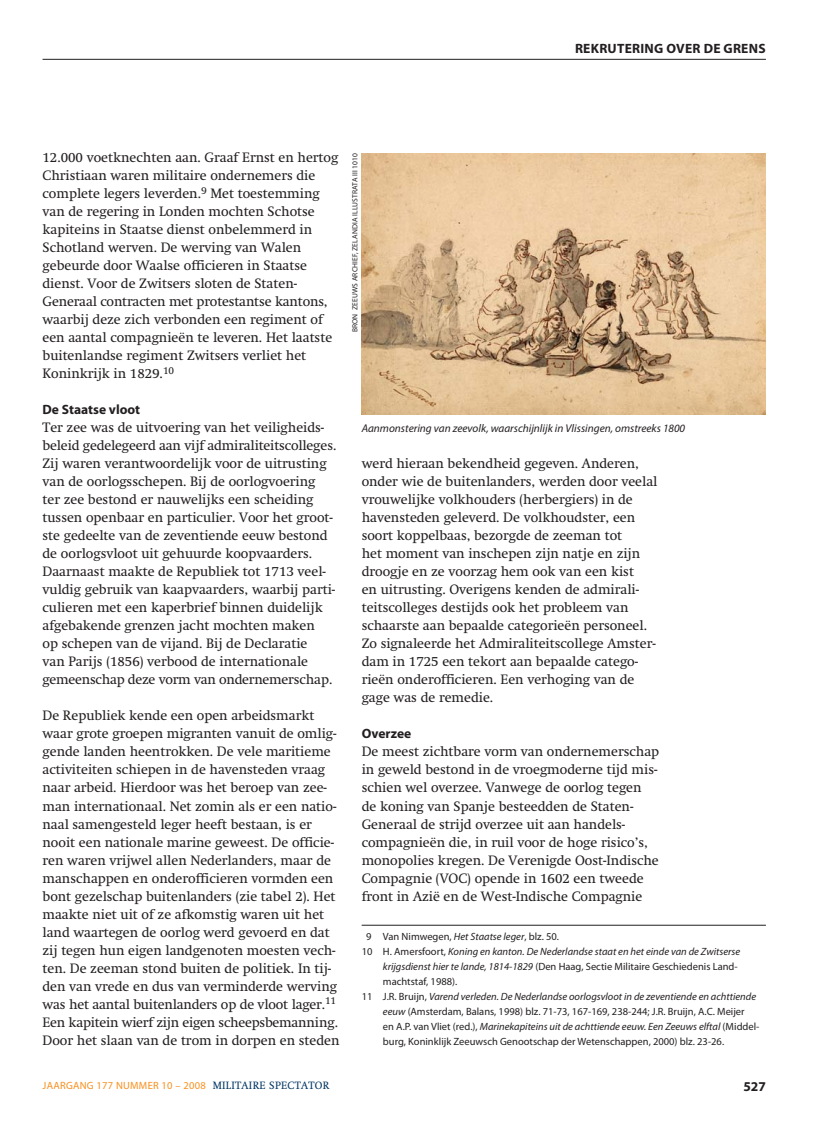
<style>
.page{position:relative;width:817px;height:1136px;background:#fff}
.page>*{position:absolute;margin:0;border:0;box-sizing:border-box;transform-origin:0 0}
.t1{font:13.5px/18px "Swift";color:#231f20}
.t2{font:700 13.5px "Myriad Pro";letter-spacing:.01em;color:#231f20}
.t3{font:italic 11.25px "Myriad Pro";color:#231f20}
.t4{font:10.5px "Myriad Pro";color:#231f20}
.t5{font:italic 10.5px "Myriad Pro";color:#231f20}
.t6{font:10.5px "Myriad Pro";letter-spacing:.025em;color:#f7901e}
.t7{font:7.5px "Myriad Pro";letter-spacing:.02em;color:#231f20}
.s1{font-style:italic}
.s2{font-style:normal}
.s3{font-family:"Swift";color:#003562}
</style>
<div class="page">
<hr style="left:43px;top:59px;width:722px;height:1px;background:#231f20">
<hr style="left:361px;top:924px;width:404px;height:1px;background:#231f20">
<img style="left:361px;top:153px;width:404px;height:261px">
<p class="t2" style="left:575px;top:43px;width:192px">REKRUTERING OVER DE GRENS</p>
<p class="t1" style="left:43px;top:150px;width:297px">12.000 voetknechten aan. Graaf Ernst en hertog Christiaan waren militaire ondernemers die complete legers leverden.<sup>9</sup> Met toestemming van de regering in Londen mochten Schotse kapiteins in Staatse dienst onbelemmerd in Schotland werven. De werving van Walen gebeurde door Waalse officieren in Staatse dienst. Voor de Zwitsers sloten de Staten-Generaal contracten met protestantse kantons, waarbij deze zich verbonden een regiment of een aantal compagnieën te leveren. Het laatste buitenlandse regiment Zwitsers verliet het Koninkrijk in 1829.<sup>10</sup></p>
<p class="t2" style="left:43px;top:404px;width:99px">De Staatse vloot</p>
<p class="t1" style="left:43px;top:420px;width:295px">Ter zee was de uitvoering van het veiligheids&shy;beleid gedelegeerd aan vijf admiraliteits colleges.<br>Zij waren verantwoordelijk voor de uitrusting van de oorlogs schepen. Bij de oorlogvoering<br>ter zee bestond er nauwelijks een scheiding tussen open baar en particulier. Voor het groot&shy;ste gedeelte van de zeventiende eeuw bestond de oorlogs vloot uit gehuurde koopvaarders.<br>Daarnaast maakte de Republiek tot 1713 veel&shy;vuldig gebruik van kaap vaarders, waarbij parti&shy;culieren met een kaper brief binnen duidelijk afgeba kende grenzen jacht mochten maken<br>op schepen van de vijand. Bij de Declaratie<br>van Parijs (1856) verbood de internationale gemeenschap deze vorm van onder nemerschap.</p>
<p class="t1" style="left:43px;top:708px;width:298px">De Republiek kende een open arbeidsmarkt waar grote groepen migranten vanuit de omlig&shy;gende landen heentrokken. De vele maritieme activiteiten schiepen in de havensteden vraag naar arbeid. Hierdoor was het beroep van zee&shy;man internationaal. Net zomin als er een natio&shy;naal samengesteld leger heeft bestaan, is er nooit een nationale marine geweest. De officie&shy;ren waren vrijwel allen Nederlanders, maar de manschappen en onderofficieren vormden een bont gezelschap buitenlanders (zie tabel 2). Het maakte niet uit of ze afkomstig waren uit het land waartegen de oorlog werd gevoerd en dat zij tegen hun eigen landgenoten moesten vech&shy;ten. De zeeman stond buiten de politiek. In tij&shy;den van vrede en dus van verminderde werving was het aantal buitenlanders op de vloot lager.<sup>11<br></sup>Een kapitein wierf zijn eigen scheepsbemanning.<br>Door het slaan van de trom in dorpen en steden</p>
<p class="t7" style="left:352px;top:332px;width:181px;rotate:-90deg">BRON ZEEUWS ARCHIEF, ZELANDIA ILLUSTRATA III 1010</p>
<p class="t3" style="left:361px;top:424px;width:325px">Aanmonstering van zeevolk, waarschijnlijk in Vlissingen, omstreeks 1800</p>
<p class="t1" style="left:361px;top:456px;width:297px">werd hieraan bekendheid gegeven. Anderen, onder wie de buitenlanders, werden door veelal vrouwelijke volkhouders (herbergiers) in de havensteden geleverd. De volkhoudster, een soort koppelbaas, bezorgde de zeeman tot<br>het moment van inschepen zijn natje en zijn droogje en ze voorzag hem ook van een kist<br>en uitrusting. Overigens kenden de admirali&shy;teitscolleges destijds ook het probleem van schaarste aan bepaalde categorieën personeel.<br>Zo signaleerde het Admiraliteitscollege Amster&shy;dam in 1725 een tekort aan bepaalde catego&shy;rieën onderofficieren. Een verhoging van de gage was de remedie.</p>
<p class="t2" style="left:361px;top:728px;width:51px">Overzee</p>
<p class="t1" style="left:361px;top:744px;width:299px">De meest zichtbare vorm van onderne merschap in geweld bestond in de vroegmoderne tijd mis&shy;schien wel overzee. Vanwege de oorlog tegen de koning van Spanje besteedden de Staten-Generaal de strijd overzee uit aan handels&shy;compagnieën die, in ruil voor de hoge risico’s, monopolies kregen. De Verenigde Oost-Indische Compagnie (VOC) opende in 1602 een tweede front in Azië en de West-Indische Compagnie</p>
<p class="t4" style="left:366px;top:932px;width:194px">9 Van Nimwegen, <span class="s1">Het Staatse leger</span>, blz. 50.</p>
<p class="t5" style="left:361px;top:947px;width:380px"><span class="s2">10 H. Amersfoort,</span> Koning en kanton. De Nederlandse staat en het einde van de Zwitserse</p>
<p class="t4" style="left:383px;top:962px;width:356px"><span class="s1">krijgsdienst hier te lande, 1814-1829</span> (Den Haag, Sectie Militaire Geschiedenis Land-</p>
<p class="t4" style="left:383px;top:977px;width:76px">machtstaf, 1988).</p>
<p class="t5" style="left:361px;top:992px;width:396px"><span class="s2">11 J.R. Bruijn,</span> Varend verleden. De Nederlandse oorlogsvloot in de zeventiende en achttiende</p>
<p class="t4" style="left:383px;top:1007px;width:363px"><span class="s1">eeuw</span> (Amsterdam, Balans, 1998) blz. 71-73, 167-169, 238-244; J.R. Bruijn, A.C. Meijer</p>
<p class="t5" style="left:383px;top:1022px;width:378px"><span class="s2">en A.P. van Vliet (red.),</span> Marinekapiteins uit de achttiende eeuw. Een Zeeuws elftal <span class="s2">(Middel-</span></p>
<p class="t4" style="left:383px;top:1037px;width:342px">burg, Koninklijk Zeeuwsch Genootschap der Wetenschappen, 2000) blz. 23-26.</p>
<p class="t6" style="left:43px;top:1080px;width:288px">JAARGANG 177 NUMMER 10 – 2008 <span class="s3">MILITAIRE SPECTATOR</span></p>
<p class="t2" style="left:743px;top:1081px;width:24px">527</p>
</div>
